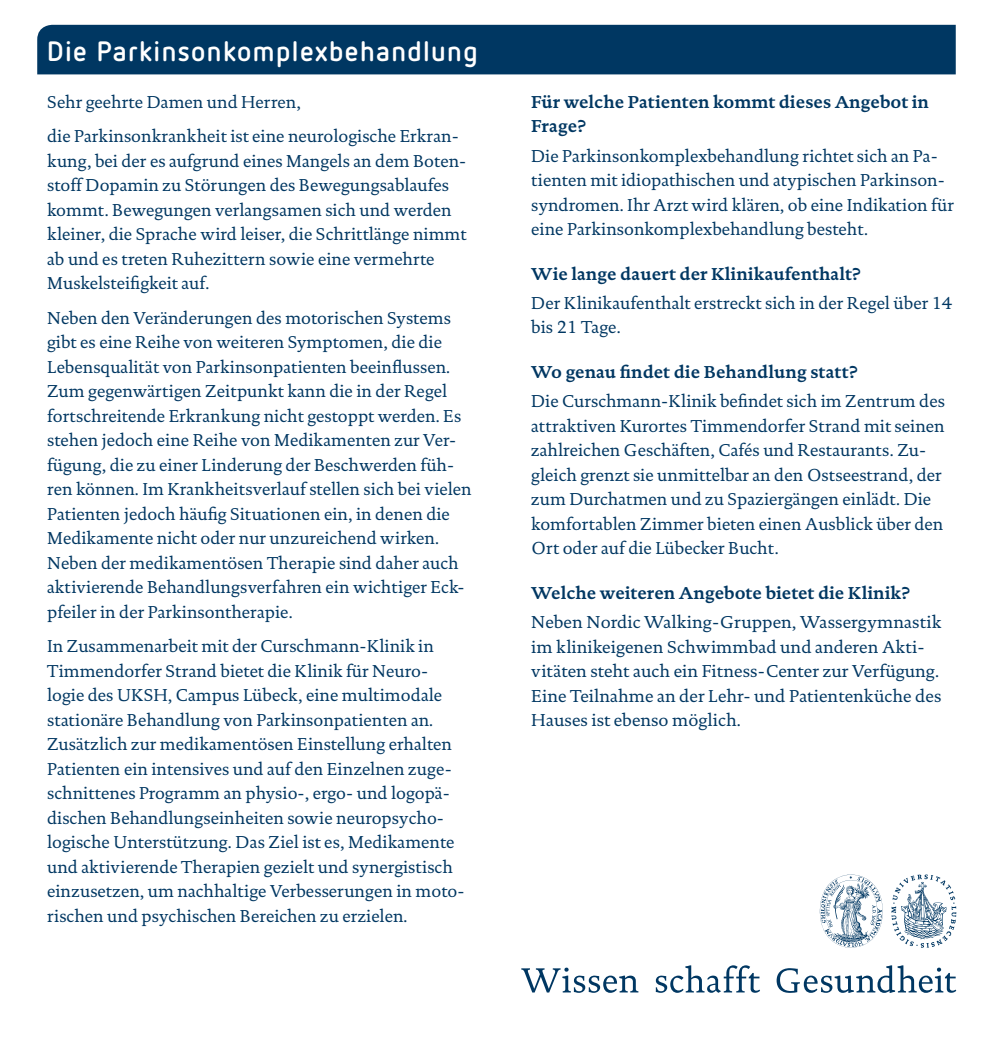
<style>
.page{position:relative;width:993px;height:1042px;background:#fff}
.page>*{position:absolute;margin:0;border:0;box-sizing:border-box;transform-origin:0 0}
.t1{font:700 28px "Netto OT";letter-spacing:.05em;color:#fff}
.t2{font:17.5px/24.5px "DTL Documenta TOT";color:#003762}
.t3{font:700 17.5px/24.5px "DTL Documenta TOT";color:#003762}
</style>
<div class="page">
<div style="left:37px;top:25px;width:918px;height:49px;background:#003762"></div>
<svg style="left:891px;top:874px;width:64px;height:74px"></svg>
<svg style="left:819px;top:874px;width:63px;height:74px"></svg>
<svg style="left:521px;top:965px;width:434px;height:28px"></svg>
<h1 class="t1" style="left:47px;top:33px;width:432px">Die Parkinsonkomplexbehandlung</h1>
<p class="t2" style="left:47px;top:84px;width:413px;line-height:34.5px">Sehr geehrte Damen und Herren,<br>die Parkinsonkrankheit ist eine neurologische Erkran-</p>
<p class="t2" style="left:47px;top:148px;width:421px">kung, bei der es aufgrund eines Mangels an dem Boten&shy;stoff Dopamin zu Störungen des Bewegungsablaufes kommt. Bewegungen verlangsamen sich und werden kleiner, die Sprache wird leiser, die Schrittlänge nimmt ab und es treten Ruhezittern sowie eine vermehrte Muskelsteifigkeit auf.</p>
<p class="t2" style="left:47px;top:305px;width:426px">Neben den Veränderungen des motorischen Systems gibt es eine Reihe von weiteren Symptomen, die die Lebensqualität von Parkinsonpatienten beeinflussen.<br>Zum gegenwärtigen Zeitpunkt kann die in der Regel fortschreitende Erkrankung nicht gestoppt werden. Es stehen jedoch eine Reihe von Medikamenten zur Ver&shy;fügung, die zu einer Linderung der Beschwerden füh&shy;ren können. Im Krankheitsverlauf stellen sich bei vielen Patienten jedoch häufig Situationen ein, in denen die Medikamente nicht oder nur unzureichend wirken.<br>Neben der medikamentösen Therapie sind daher auch aktivierende Behandlungsverfahren ein wichtiger Eck&shy;pfeiler in der Parkinsontherapie.</p>
<p class="t2" style="left:47px;top:634px;width:418px">In Zusammenarbeit mit der Curschmann-Klinik in Timmendorfer Strand bietet die Klinik für Neuro&shy;logie des UKSH, Campus Lübeck, eine multimodale stationäre Behandlung von Parkinsonpatienten an.<br>Zusätzlich zur medikamentösen Einstellung erhalten Patienten ein intensives und auf den Einzelnen zuge&shy;schnittenes Programm an physio-, ergo- und logopä&shy;dischen Behandlungseinheiten sowie neuropsycho&shy;logische Unterstützung. Das Ziel ist es, Medikamente und aktivierende Therapien gezielt und synergistisch einzusetzen, um nachhaltige Verbesserungen in moto&shy;rischen und psychischen Bereichen zu erzielen.</p>
<p class="t3" style="left:531px;top:89px;width:399px">Für welche Patienten kommt dieses Angebot in<br>Frage?</p>
<p class="t2" style="left:531px;top:143px;width:424px">Die Parkinsonkomplexbehandlung richtet sich an Pa&shy;tienten mit idiopathischen und atypischen Parkinson&shy;syndromen. Ihr Arzt wird klären, ob eine Indikation für eine Parkinsonkomplexbehandlung besteht.</p>
<p class="t3" style="left:531px;top:261px;width:331px">Wie lange dauert der Klinikaufenthalt?</p>
<p class="t2" style="left:531px;top:291px;width:423px">Der Klinikaufenthalt erstreckt sich in der Regel über 14 bis 21 Tage.</p>
<p class="t3" style="left:531px;top:359px;width:327px">Wo genau findet die Behandlung statt?</p>
<p class="t2" style="left:531px;top:389px;width:415px">Die Curschmann-Klinik befindet sich im Zentrum des attraktiven Kurortes Timmendorfer Strand mit seinen zahlreichen Geschäften, Cafés und Restaurants. Zu&shy;gleich grenzt sie unmittelbar an den Ostseestrand, der zum Durchatmen und zu Spaziergängen einlädt. Die komfortablen Zimmer bieten einen Ausblick über den Ort oder auf die Lübecker Bucht.</p>
<p class="t3" style="left:531px;top:580px;width:380px">Welche weiteren Angebote bietet die Klinik?</p>
<p class="t2" style="left:531px;top:610px;width:411px">Neben Nordic Walking-Gruppen, Wassergymnastik im klinikeigenen Schwimmbad und anderen Akti&shy;vitäten steht auch ein Fitness-Center zur Verfügung.<br>Eine Teilnahme an der Lehr- und Patientenküche des Hauses ist ebenso möglich.</p>
</div>
